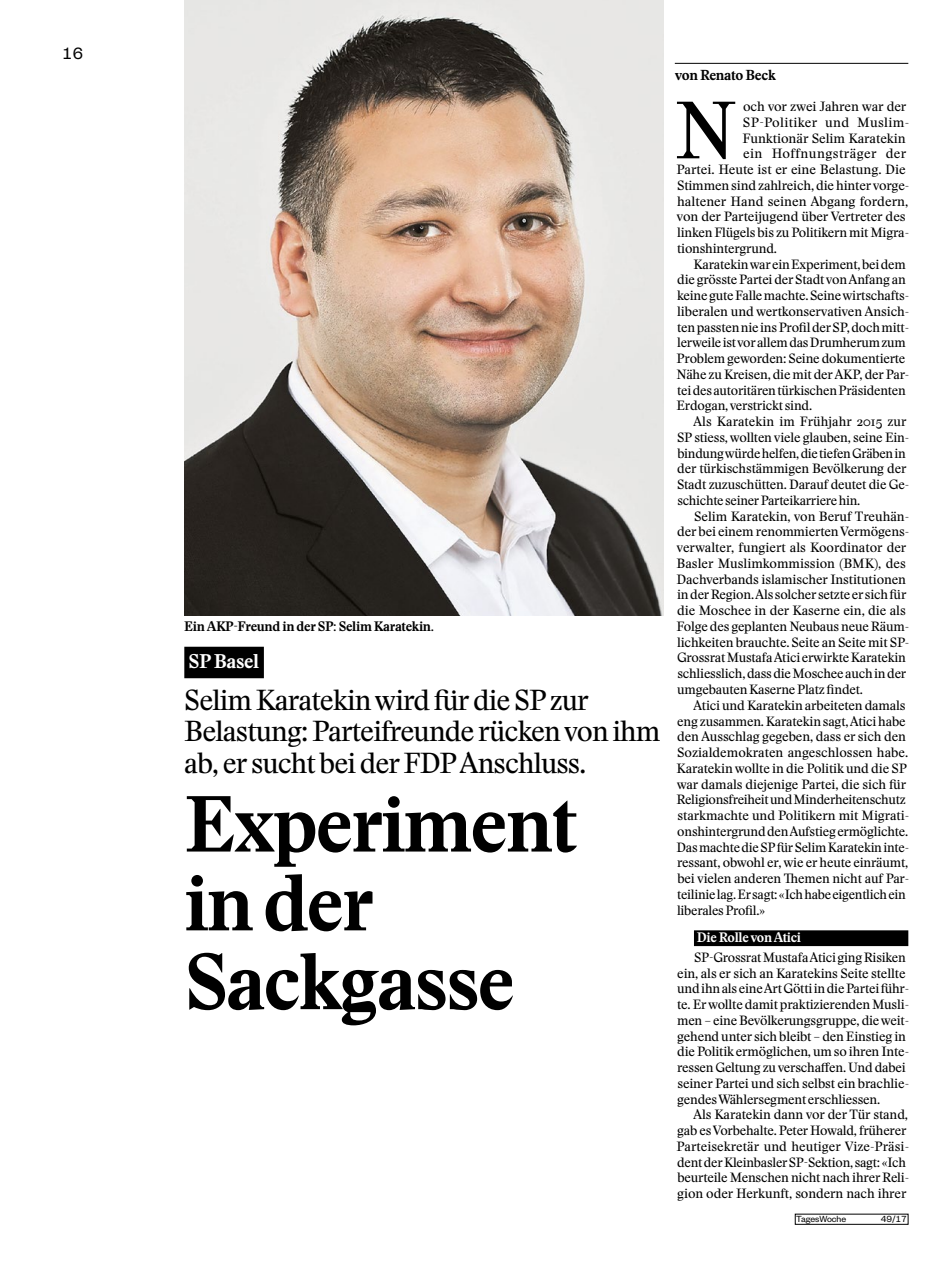
<style>
.page{position:relative;width:936px;height:1276px;background:#fff}
.page>*{position:absolute;margin:0;border:0;box-sizing:border-box;transform-origin:0 0}
.t1{font:79.8px "Stanley";color:#000}
.t2{font:78px/78.8px "Stanley Bold Headline";letter-spacing:-.03em;color:#000}
.t3{font:28.5px/31.5px "Stanley";letter-spacing:-.03em;color:#000}
.t4{font:700 19.5px "Stanley";letter-spacing:-.02em;color:#fff}
.t5{font:18px "Founders Grotesk";color:#000}
.t6{font:700 14.25px "Stanley";letter-spacing:-.025em;color:#000}
.t7{font:700 13.5px "Stanley";letter-spacing:-.025em;color:#000}
.t8{font:700 13.5px "Stanley";letter-spacing:-.025em;color:#fff}
.t9{font:13.2px/15.8px "Stanley";letter-spacing:-.015em;color:#000}
.t10{font:13.2px "Stanley";letter-spacing:.025em;color:#000}
.t11{font:13.2px "Stanley";letter-spacing:.03em;color:#000}
.t12{font:9.75px "Founders Grotesk";letter-spacing:-.005em;color:#000}
</style>
<div class="page">
<div style="left:184px;top:647px;width:80px;height:31px;background:#000"></div>
<hr style="left:674px;top:63px;width:234px;height:1px;background:#000">
<div style="left:694px;top:930px;width:214px;height:16px;background:#000"></div>
<img style="left:184px;top:0;width:479px;height:615px">
<h3 class="t5" style="left:62px;top:43px;width:23px">16</h3>
<p class="t7" style="left:184px;top:617px;width:251px">Ein AKP-Freund in der SP: Selim Karatekin.</p>
<h3 class="t4" style="left:188px;top:648px;width:72px">SP Basel</h3>
<h3 class="t3" style="left:184px;top:684px;width:477px">Selim Karatekin wird für die SP zur<br>Belastung: Parteifreunde rücken von ihm ab, er sucht bei der FDP Anschluss.</h3>
<h2 class="t2" style="left:184px;top:785px;width:394px">Experiment in der<br>Sackgasse</h2>
<p class="t6" style="left:674px;top:65px;width:102px">von Renato Beck</p>
<h1 class="t1" style="left:674px;top:77px;width:64px">N</h1>
<p class="t9" style="left:743px;top:99px;width:165px">och vor zwei Jahren war der</p>
<p class="t10" style="left:743px;top:113px;width:168px">SP-Politiker und Muslim-</p>
<p class="t9" style="left:742px;top:130px;width:165px">Funktionär Selim Karatekin</p>
<p class="t11" style="left:743px;top:145px;width:165px">ein Hoffnungsträger der</p>
<p class="t9" style="left:676px;top:162px;width:230px">Partei. Heute ist er eine Belastung. Die</p>
<p class="t9" style="left:677px;top:177px;width:233px">Stimmen sind zahlreich, die hinter vorge-</p>
<p class="t9" style="left:677px;top:193px;width:233px">haltener Hand seinen Abgang fordern,</p>
<p class="t9" style="left:676px;top:209px;width:230px">von der Parteijugend über Vertreter des</p>
<p class="t9" style="left:677px;top:225px;width:233px">linken Flügels bis zu Politikern mit Migra-</p>
<p class="t9" style="left:677px;top:240px;width:101px">tionshintergrund.</p>
<p class="t9" style="left:693px;top:256px;width:214px">Karatekin war ein Experiment, bei dem</p>
<p class="t9" style="left:677px;top:272px;width:230px">die grösste Partei der Stadt von Anfang an</p>
<p class="t9" style="left:677px;top:288px;width:233px">keine gute Falle machte. Seine wirtschafts-</p>
<p class="t9" style="left:677px;top:303px;width:233px">liberalen und wertkonservativen Ansich-</p>
<p class="t9" style="left:677px;top:319px;width:233px">ten passten nie ins Profil der SP, doch mitt-</p>
<p class="t9" style="left:677px;top:335px;width:230px">lerweile ist vor allem das Drumherum zum</p>
<p class="t9" style="left:676px;top:351px;width:230px">Problem geworden: Seine dokumentierte</p>
<p class="t9" style="left:676px;top:366px;width:234px">Nähe zu Kreisen, die mit der AKP, der Par-</p>
<p class="t9" style="left:677px;top:382px;width:230px">tei des autoritären türkischen Präsidenten</p>
<p class="t9" style="left:676px;top:398px;width:137px">Erdogan, verstrickt sind.</p>
<p class="t9" style="left:693px;top:414px;width:215px">Als Karatekin im Frühjahr 2015 zur</p>
<p class="t9" style="left:677px;top:429px;width:233px">SP stiess, wollten viele glauben, seine Ein-</p>
<p class="t9" style="left:677px;top:445px;width:230px">bindung würde helfen, die tiefen Gräben in</p>
<p class="t9" style="left:677px;top:461px;width:231px">der türkischstämmigen Bevölkerung der</p>
<p class="t9" style="left:677px;top:477px;width:233px">Stadt zuzuschütten. Darauf deutet die Ge-</p>
<p class="t9" style="left:677px;top:492px;width:184px">schichte seiner Parteikarriere hin.</p>
<p class="t9" style="left:694px;top:508px;width:216px">Selim Karatekin, von Beruf Treuhän-</p>
<p class="t9" style="left:677px;top:524px;width:233px">der bei einem renommierten Vermögens-</p>
<p class="t9" style="left:676px;top:540px;width:231px">verwalter, fungiert als Koordinator der</p>
<p class="t9" style="left:676px;top:555px;width:231px">Basler Muslimkommission (BMK), des</p>
<p class="t9" style="left:676px;top:571px;width:231px">Dachverbands islamischer Institutionen</p>
<p class="t9" style="left:677px;top:587px;width:231px">in der Region. Als solcher setzte er sich für</p>
<p class="t9" style="left:677px;top:603px;width:230px">die Moschee in der Kaserne ein, die als</p>
<p class="t9" style="left:676px;top:618px;width:234px">Folge des geplanten Neubaus neue Räum-</p>
<p class="t9" style="left:677px;top:634px;width:234px">lichkeiten brauchte. Seite an Seite mit SP-</p>
<p class="t9" style="left:677px;top:650px;width:230px">Grossrat Mustafa Atici erwirkte Karatekin</p>
<p class="t9" style="left:677px;top:666px;width:230px">schliesslich, dass die Moschee auch in der</p>
<p class="t9" style="left:677px;top:681px;width:187px">umgebauten Kaserne Platz findet.</p>
<p class="t9" style="left:693px;top:697px;width:214px">Atici und Karatekin arbeiteten damals</p>
<p class="t9" style="left:677px;top:713px;width:230px">eng zusammen. Karatekin sagt, Atici habe</p>
<p class="t9" style="left:677px;top:729px;width:230px">den Ausschlag gegeben, dass er sich den</p>
<p class="t9" style="left:677px;top:744px;width:233px">Sozialdemokraten angeschlossen habe.</p>
<p class="t9" style="left:676px;top:760px;width:232px">Karatekin wollte in die Politik und die SP</p>
<p class="t9" style="left:676px;top:776px;width:231px">war damals diejenige Partei, die sich für</p>
<p class="t9" style="left:676px;top:792px;width:230px">Religionsfreiheit und Minderheitenschutz</p>
<p class="t9" style="left:677px;top:807px;width:233px">starkmachte und Politikern mit Migrati-</p>
<p class="t9" style="left:677px;top:823px;width:232px">onshintergrund den Aufstieg ermöglichte.</p>
<p class="t9" style="left:676px;top:839px;width:234px">Das machte die SP für Selim Karatekin inte-</p>
<p class="t9" style="left:677px;top:855px;width:232px">ressant, obwohl er, wie er heute einräumt,</p>
<p class="t9" style="left:677px;top:870px;width:233px">bei vielen anderen Themen nicht auf Par-</p>
<p class="t9" style="left:677px;top:886px;width:230px">teilinie lag. Er sagt: «Ich habe eigentlich ein</p>
<p class="t9" style="left:677px;top:902px;width:90px">liberales Profil.»</p>
<p class="t8" style="left:697px;top:928px;width:106px">Die Rolle von Atici</p>
<p class="t9" style="left:677px;top:949px;width:233px;text-indent:17px">SP-Grossrat Mustafa Atici ging Risiken ein, als er sich an Karatekins Seite stellte und ihn als eine Art Götti in die Partei führ&shy;te. Er wollte damit praktizierenden Musli&shy;men – eine Bevölkerungsgruppe, die weit&shy;gehend unter sich bleibt – den Einstieg in die Politik ermöglichen, um so ihren Inte&shy;ressen Geltung zu verschaffen. Und dabei seiner Partei und sich selbst ein brachlie&shy;gendes Wählersegment erschliessen.</p>
<p class="t9" style="left:676px;top:1107px;width:234px;text-indent:17px">Als Karatekin dann vor der Tür stand, gab es Vorbehalte. Peter Howald, früherer Parteisekretär und heutiger Vize-Präsi&shy;dent der Kleinbasler SP-Sektion, sagt: «Ich beurteile Menschen nicht nach ihrer Reli&shy;gion oder Herkunft, sondern nach ihrer</p>
<p class="t12" style="left:796px;top:1213px;width:51px">TagesWoche</p>
<p class="t12" style="left:880px;top:1213px;width:28px">49/17</p>
</div>
